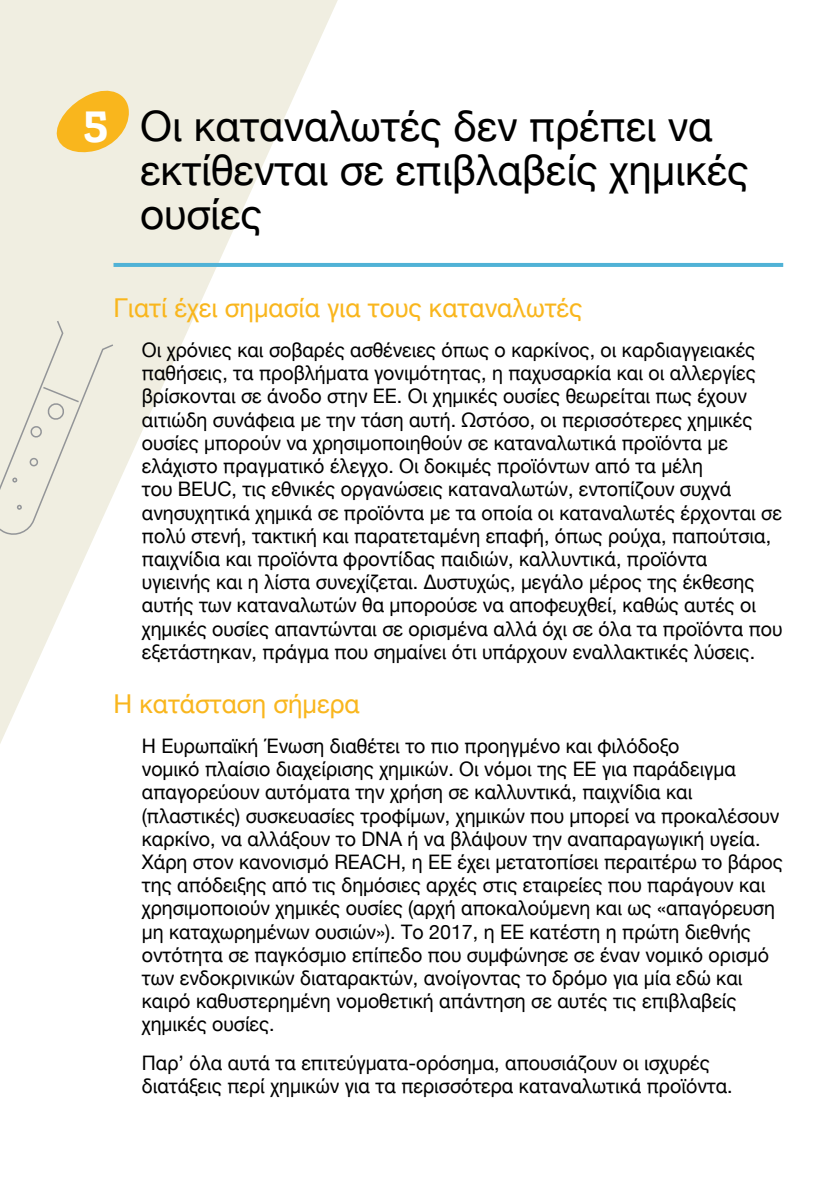
<style>
.page{position:relative;width:840px;height:1191px;background:#fff}
.page>*{position:absolute;margin:0;border:0;box-sizing:border-box;transform-origin:0 0}
.t1{font:42px/44px "Helvetica Neue";color:#000}
.t2{font:26px "Helvetica Neue";color:#f9b61d}
.t3{font:20px/23.2px "Helvetica Neue";color:#000}
.s1{font-family:"Zilla Slab";font-weight:700;font-size:47.6px;color:#fff}
</style>
<div class="page">
<svg style="left:0;top:0;width:337px;height:744px"></svg>
<svg style="left:0;top:319px;width:115px;height:218px;background:#edebdf"></svg>
<hr style="left:113px;top:263px;width:669px;height:4px;background:#50b2d6">
<svg style="left:55px;top:85px;width:74px;height:70px;background:#f5ca64"></svg>
<h1 class="t1" style="left:140px;top:106px;width:609px;text-indent:-57px"><span class="s1">5</span> Οι καταναλωτές δεν πρέπει να εκτίθενται σε επιβλαβείς χημικές ουσίες</h1>
<h2 class="t2" style="left:113px;top:289px;width:470px">Γιατί έχει σημασία για τους καταναλωτές</h2>
<p class="t3" style="left:142px;top:339px;width:641px">Οι χρόνιες και σοβαρές ασθένειες όπως ο καρκίνος, οι καρδιαγγειακές παθήσεις, τα προβλήματα γονιμότητας, η παχυσαρκία και οι αλλεργίες βρίσκονται σε άνοδο στην ΕΕ. Οι χημικές ουσίες θεωρείται πως έχουν αιτιώδη συνάφεια με την τάση αυτή. Ωστόσο, οι περισσότερες χημικές ουσίες μπορούν να χρησιμοποιηθούν σε καταναλωτικά προϊόντα με ελάχιστο πραγματικό έλεγχο. Οι δοκιμές προϊόντων από τα μέλη<br>του BEUC, τις εθνικές οργανώσεις καταναλωτών, εντοπίζουν συχνά ανησυχητικά χημικά σε προϊόντα με τα οποία οι καταναλωτές έρχονται σε πολύ στενή, τακτική και παρατεταμένη επαφή, όπως ρούχα, παπούτσια, παιχνίδια και προϊόντα φροντίδας παιδιών, καλλυντικά, προϊόντα<br>υγιεινής και η λίστα συνεχίζεται. Δυστυχώς, μεγάλο μέρος της έκθεσης αυτής των καταναλωτών θα μπορούσε να αποφευχθεί, καθώς αυτές οι χημικές ουσίες απαντώνται σε ορισμένα αλλά όχι σε όλα τα προϊόντα που εξετάστηκαν, πράγμα που σημαίνει ότι υπάρχουν εναλλακτικές λύσεις.</p>
<h2 class="t2" style="left:113px;top:684px;width:248px">Η κατάσταση σήμερα</h2>
<p class="t3" style="left:142px;top:735px;width:642px">Η Ευρωπαϊκή Ένωση διαθέτει το πιο προηγμένο και φιλόδοξο<br>νομικό πλαίσιο διαχείρισης χημικών. Οι νόμοι της ΕΕ για παράδειγμα απαγορεύουν αυτόματα την χρήση σε καλλυντικά, παιχνίδια και (πλαστικές) συσκευασίες τροφίμων, χημικών που μπορεί να προκαλέσουν καρκίνο, να αλλάξουν το DNA ή να βλάψουν την αναπαραγωγική υγεία.<br>Χάρη στον κανονισμό REACH, η ΕΕ έχει μετατοπίσει περαιτέρω το βάρος της απόδειξης από τις δημόσιες αρχές στις εταιρείες που παράγουν και χρησιμοποιούν χημικές ουσίες (αρχή αποκαλούμενη και ως «απαγόρευση μη καταχωρημένων ουσιών»). Το 2017, η ΕΕ κατέστη η πρώτη διεθνής οντότητα σε παγκόσμιο επίπεδο που συμφώνησε σε έναν νομικό ορισμό των ενδοκρινικών διαταρακτών, ανοίγοντας το δρόμο για μία εδώ και καιρό καθυστερημένη νομοθετική απάντηση σε αυτές τις επιβλαβείς χημικές ουσίες.</p>
<p class="t3" style="left:142px;top:1052px;width:592px">Παρ’ όλα αυτά τα επιτεύγματα-ορόσημα, απουσιάζουν οι ισχυρές διατάξεις περί χημικών για τα περισσότερα καταναλωτικά προϊόντα.</p>
</div>
